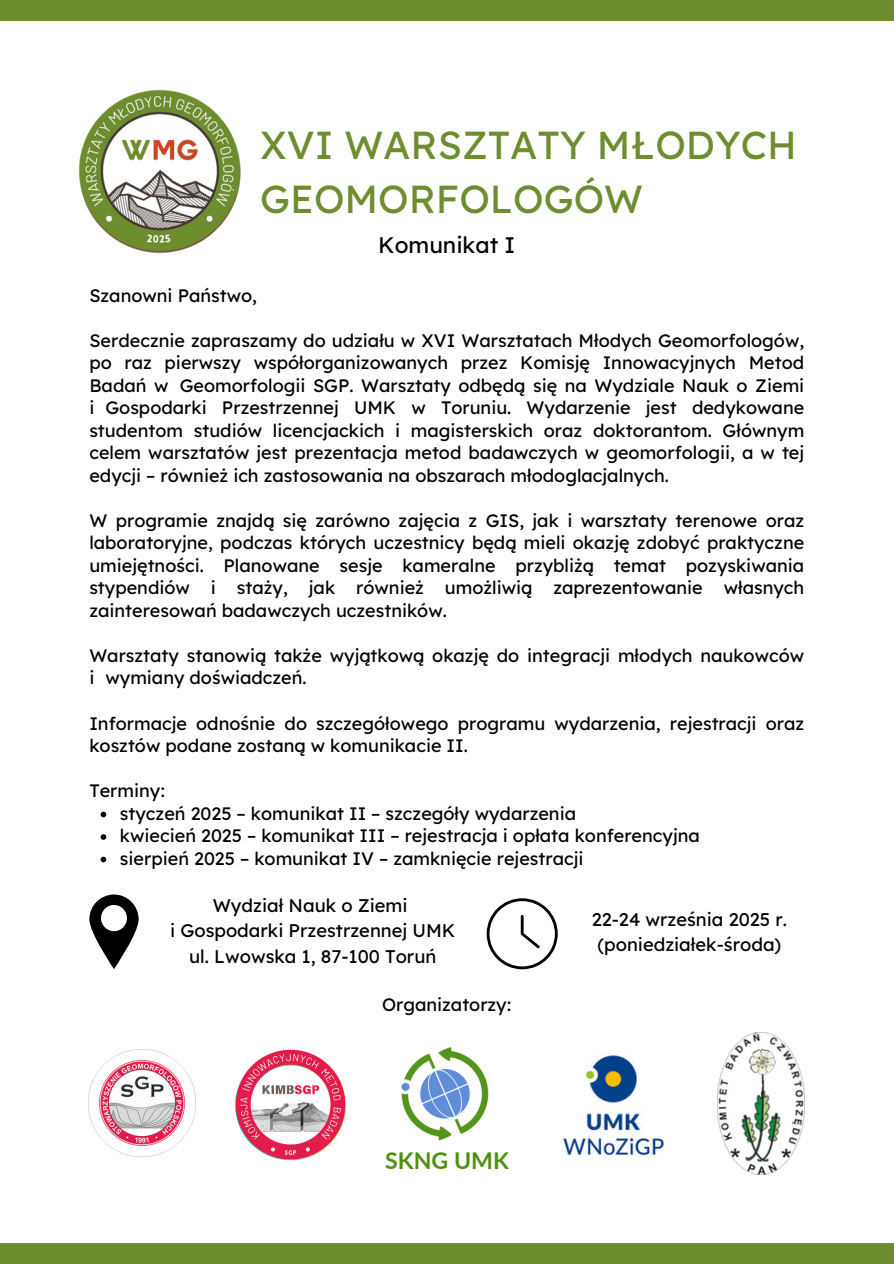
<style>
.page{position:relative;width:894px;height:1264px;background:#fff}
.page>*{position:absolute;margin:0;border:0;box-sizing:border-box;transform-origin:0 0}
.t1{font:39px/54px "Lexend Deca";color:#6e8d2f}
.t2{font:700 23.1px "Lato";color:#4e9012}
.t3{font:22.5px "Lexend Deca";color:#000}
.t4{font:18.3px "Lexend Deca";color:#000}
.t5{font:18px/22.5px "Lexend Deca";color:#000;text-align:justify}
.s1{color:#fff}
</style>
<div class="page">
<div style="left:0;top:0;width:893px;height:20px;background:#6e8d2f"></div>
<svg style="left:89px;top:894px;width:50px;height:75px"></svg>
<svg style="left:486px;top:898px;width:71px;height:71px"></svg>
<div style="left:0;top:1242px;width:893px;height:21px;background:#6e8d2f"></div>
<img style="left:88px;top:1049px;width:107px;height:107px">
<svg style="left:101px;top:811px;width:5px;height:6px"></svg>
<svg style="left:101px;top:834px;width:5px;height:5px"></svg>
<svg style="left:101px;top:856px;width:5px;height:6px"></svg>
<img style="left:235px;top:1049px;width:111px;height:112px">
<img style="left:78px;top:89px;width:163px;height:165px">
<img style="left:563px;top:1055px;width:101px;height:101px">
<img style="left:401px;top:1047px;width:88px;height:94px">
<img style="left:717px;top:1032px;width:87px;height:142px">
<p class="t1" style="left:260px;top:118px;width:538px">XVI WARSZTATY MŁODYCH<br>GEOMORFOLOGÓW</p>
<p class="t3" style="left:378px;top:231px;width:139px">Komunikat I</p>
<p class="t5" style="left:89px;top:284px;width:169px">Szanowni Państwo,</p>
<p class="t5" style="left:89px;top:329px;width:716px">Serdecznie zapraszamy do udziału w XVI Warsztatach Młodych Geomorfologów, po raz pierwszy współorganizowanych przez Komisję Innowacyjnych Metod Badań w<span class="s1">o</span>Geomorfologii SGP. Warsztaty odbędą się na Wydziale Nauk o Ziemi i<span class="s1">o</span>Gospodarki Przestrzennej UMK w Toruniu. Wydarzenie jest dedykowane studentom studiów licencjackich i magisterskich oraz doktorantom. Głównym celem warsztatów jest prezentacja metod badawczych w geomorfologii, a w tej edycji – również ich zastosowania na obszarach młodoglacjalnych.</p>
<p class="t5" style="left:89px;top:509px;width:716px">W programie znajdą się zarówno zajęcia z GIS, jak i warsztaty terenowe oraz laboratoryjne, podczas których uczestnicy będą mieli okazję zdobyć praktyczne umiejętności. Planowane sesje kameralne przybliżą temat pozyskiwania stypendiów i staży, jak również umożliwią zaprezentowanie własnych zainteresowań badawczych uczestników.</p>
<p class="t5" style="left:89px;top:644px;width:716px">Warsztaty stanowią także wyjątkową okazję do integracji młodych naukowców i<span class="s1">o</span>wymiany doświadczeń.</p>
<p class="t5" style="left:89px;top:711px;width:716px">Informacje odnośnie do szczegółowego programu wydarzenia, rejestracji oraz kosztów podane zostaną w komunikacie II.</p>
<p class="t5" style="left:89px;top:779px;width:77px">Terminy:</p>
<p class="t5" style="left:120px;top:801px;width:457px">styczeń 2025 – komunikat II – szczegóły wydarzenia</p>
<p class="t5" style="left:120px;top:824px;width:581px">kwiecień 2025 – komunikat III – rejestracja i opłata konferencyjna</p>
<p class="t5" style="left:120px;top:846px;width:465px">sierpień 2025 – komunikat IV – zamknięcie rejestracji</p>
<p class="t4" style="left:213px;top:893px;width:196px">Wydział Nauk o Ziemi</p>
<h1 class="t4" style="left:170px;top:919px;width:286px">i Gospodarki Przestrzennej UMK</h1>
<h3 class="t4" style="left:189px;top:944px;width:248px">ul. Lwowska 1, 87-100 Toruń</h3>
<h2 class="t5" style="left:382px;top:993px;width:131px">Organizatorzy:</h2>
<p class="t2" style="left:385px;top:1145px;width:125px">SKNG UMK</p>
<p class="t4" style="left:591px;top:907px;width:197px">22-24 września 2025 r.</p>
<p class="t4" style="left:597px;top:932px;width:185px">(poniedziałek-środa)</p>
</div>
